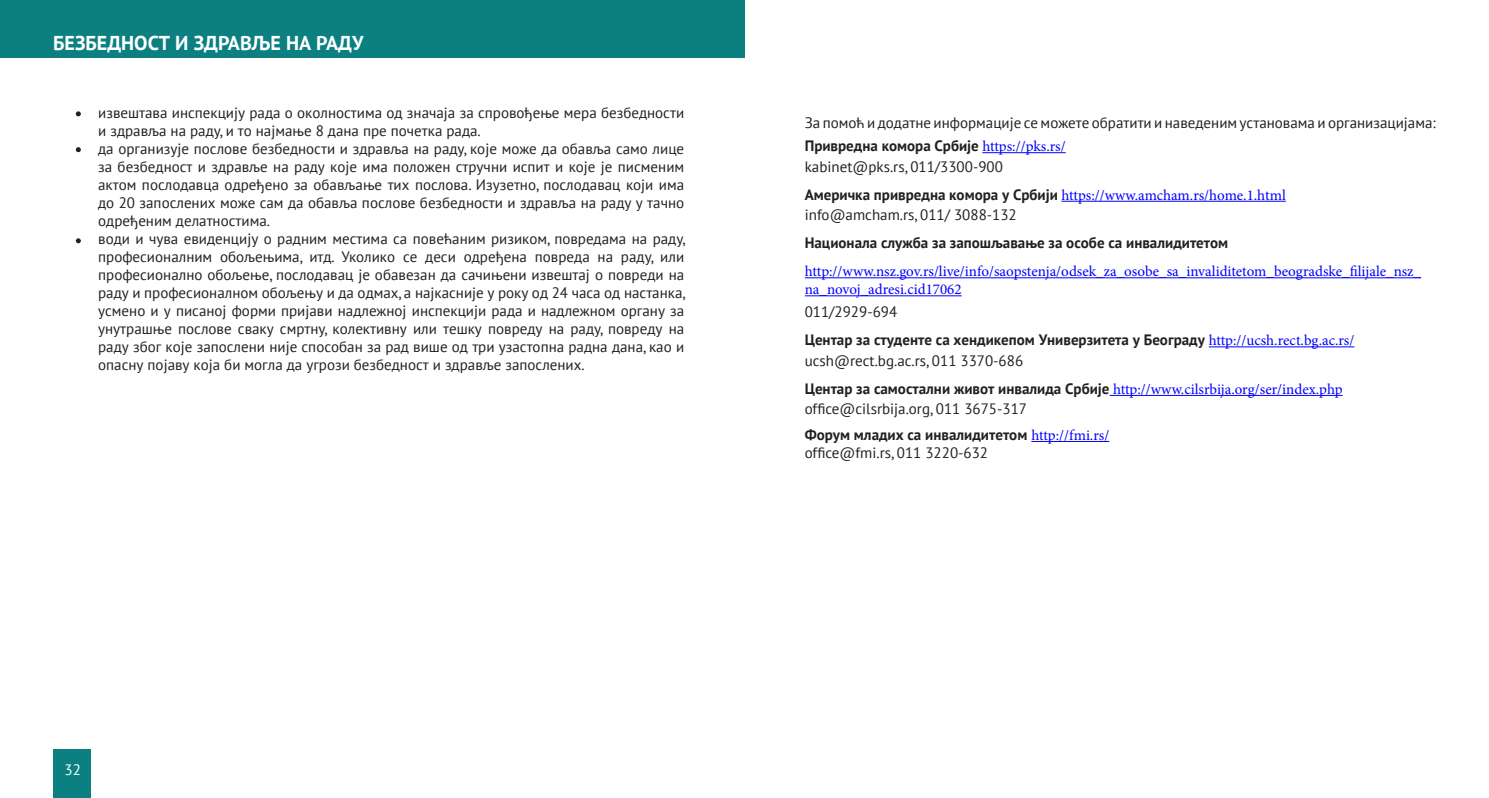
<style>
.page{position:relative;width:1489px;height:798px;background:#fff}
.page>*{position:absolute;margin:0;border:0;box-sizing:border-box;transform-origin:0 0}
.t1{font:700 20px "PT Sans";color:#fff}
.t2{font:15px/18px "PT Sans";color:#231f20}
.t3{font:15px/18px "Minion Pro";color:#00f}
.t4{font:700 15px/28px "PT Sans";color:#231f20}
.t5{font:15px "PT Sans";color:#fff}
.s1{font-family:"Times New Roman"}
.s2{font-weight:700}
.s3{font-family:"Minion Pro";color:#00f}
.s4{font-family:"PT Sans";font-weight:700;color:#231f20}
.s5{font-weight:400}
.s6{font-family:"Minion Pro";font-weight:400;color:#00f}
</style>
<div class="page">
<div style="left:0;top:0;width:744px;height:58px;background:#0c8081"></div>
<div style="left:53px;top:748px;width:38px;height:49px;background:#0c8081"></div>
<svg style="left:76px;top:111px;width:5px;height:5px"></svg>
<svg style="left:76px;top:147px;width:5px;height:5px"></svg>
<svg style="left:76px;top:238px;width:5px;height:5px"></svg>
<hr style="left:982px;top:152px;width:83px;height:1px;background:#00f">
<hr style="left:1061px;top:201px;width:224px;height:1px;background:#00f">
<hr style="left:804px;top:277px;width:616px;height:1px;background:#00f">
<hr style="left:804px;top:295px;width:157px;height:1px;background:#00f">
<hr style="left:1208px;top:346px;width:146px;height:1px;background:#00f">
<hr style="left:1109px;top:395px;width:233px;height:1px;background:#00f">
<hr style="left:1031px;top:441px;width:78px;height:1px;background:#00f">
<h1 class="t1" style="left:53px;top:30px;width:312px">БЕЗБЕДНОСТ И ЗДРАВЉЕ НА РАДУ</h1>
<p class="t2" style="left:98px;top:103px;width:587px;text-indent:-22px"><span class="s1">-</span> извештава инспекцију рада о околностима од значаја за спровођење мера безбедности и здравља на раду, и то најмање 8 дана пре почетка рада.</p>
<p class="t2" style="left:98px;top:139px;width:587px;text-align:justify;text-indent:-22px"><span class="s1">-</span> да организује послове безбедности и здравља на раду, које може да обавља само лице за безбедност и здравље на раду које има положен стручни испит и које је писменим актом послодавца одређено за обављање тих послова. Изузетно, послодавац који има до 20 запослених може сам да обавља послове безбедности и здравља на раду у тачно одређеним делатностима.</p>
<p class="t2" style="left:98px;top:229px;width:588px;text-align:justify;text-indent:-22px"><span class="s1">-</span> води и чува евиденцију о радним местима са повећаним ризиком, повредама на раду, професионалним обољењима, итд. Уколико се деси одређена повреда на раду, или професионално обољење, послодавац је обавезан да сачињени извештај о повреди на раду и професионалном обољењу и да одмах, а најкасније у року од 24 часа од настанка, усмено и у писаној форми пријави надлежној инспекцији рада и надлежном органу за унутрашње послове сваку смртну, колективну или тешку повреду на раду, повреду на раду због које запослени није способан за рад више од три узастопна радна дана, као и опасну појаву која би могла да угрози безбедност и здравље запослених.</p>
<p class="t2" style="left:804px;top:111px;width:632px;line-height:23px">За помоћ и додатне информације се можете обратити и наведеним установама и организацијама:<br><span class="s2">Привредна комора Србије</span> <span class="s3">https://pks.rs/</span></p>
<p class="t2" style="left:804px;top:157px;width:200px">kabinet@pks.rs, 011/3300-900</p>
<p class="t3" style="left:804px;top:186px;width:482px"><span class="s4">Америчка привредна комора у Србији</span> https://www.amcham.rs/home.1.html</p>
<p class="t2" style="left:804px;top:205px;width:213px">info@amcham.rs, 011/ 3088-132</p>
<p class="t4" style="left:804px;top:228px;width:425px">Национала служба за запошљавање за особе са инвалидитетом</p>
<p class="t3" style="left:804px;top:262px;width:617px">http://www.nsz.gov.rs/live/info/saopstenja/odsek_za_osobe_sa_invaliditetom_beogradske_filijale_nsz_ na_novoj_adresi.cid17062</p>
<p class="t4" style="left:804px;top:297px;width:551px"><span class="s5">011/2929-694<br></span>Центар за студенте са хендикепом Универзитета у Београду <span class="s6">http://ucsh.rect.bg.ac.rs/</span></p>
<p class="t2" style="left:804px;top:351px;width:220px">ucsh@rect.bg.ac.rs, 011 3370-686</p>
<p class="t3" style="left:804px;top:380px;width:539px"><span class="s4">Центар за самостални живот инвалида Србије</span> http://www.cilsrbija.org/ser/index.php</p>
<p class="t2" style="left:804px;top:396px;width:306px;line-height:25.5px">office@cilsrbija.org, 011 3675-317<br><span class="s2">Форум младих са инвалидитетом</span> <span class="s3">http://fmi.rs/</span></p>
<p class="t2" style="left:804px;top:443px;width:185px">office@fmi.rs, 011 3220-632</p>
<p class="t5" style="left:64px;top:760px;width:18px">32</p>
</div>
